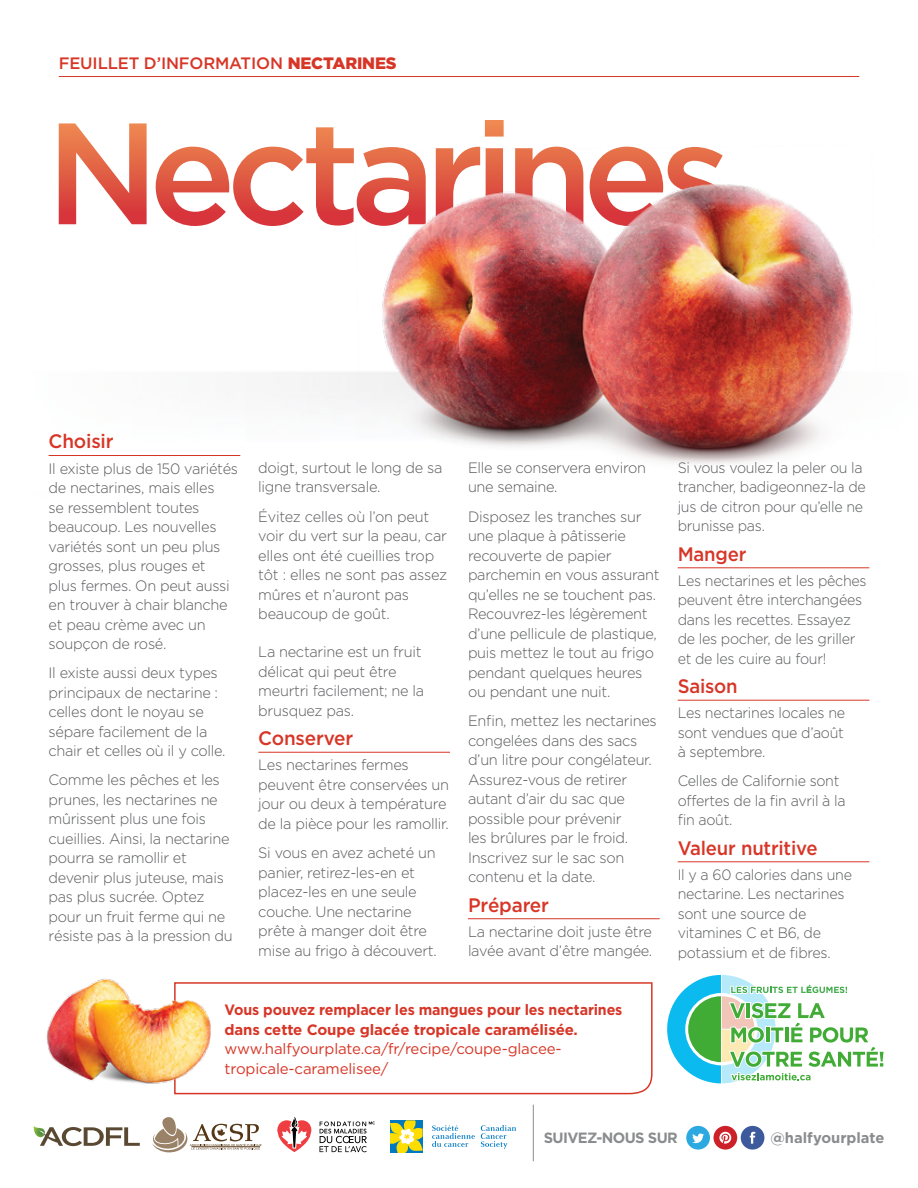
<style>
.page{position:relative;width:918px;height:1188px;background:#fff}
.page>*{position:absolute;margin:0;border:0;box-sizing:border-box;transform-origin:0 0}
.t1{font:500 19.5px "Gotham HTF";letter-spacing:-.01em;color:#d73627;scale:.95 1}
.t2{font:500 19.5px "Gotham HTF";letter-spacing:-.01em;color:#d73627}
.t3{font:500 16.5px "Gotham HTF";letter-spacing:-.01em;color:#d73627}
.t4{font:300 15px/19.5px "Gotham HTF";letter-spacing:-.02em;color:#58595b}
.t5{font:300 15px/19.5px "Gotham HTF";letter-spacing:-.02em;color:#58595b;scale:.95 1}
.t6{font:700 15px/19.5px "Gotham HTF";letter-spacing:-.01em;color:#d73627;scale:.95 1}
.t7{font:15px/19.5px "Gotham HTF";letter-spacing:-.01em;color:#d73627}
.t8{font:700 14.85px "Gotham HTF";letter-spacing:-.025em;color:#8a8c8e}
.t9{font:700 14.85px "Gotham HTF";color:#8a8c8e}
.s1{font-weight:900}
</style>
<div class="page">
<div style="left:686px;top:1126px;width:24px;height:24px;background:#2da9e1;border-radius:50%"></div>
<svg style="left:692px;top:1133px;width:12px;height:10px"></svg>
<div style="left:713px;top:1126px;width:24px;height:24px;background:#cc2128;border-radius:50%"></div>
<svg style="left:719px;top:1132px;width:12px;height:12px"></svg>
<div style="left:741px;top:1126px;width:23px;height:24px;background:#3d5b9c;border-radius:50%"></div>
<svg style="left:750px;top:1132px;width:5px;height:12px"></svg>
<hr style="left:533px;top:1105px;width:1px;height:56px;background:#8a8c8e">
<svg style="left:33px;top:1126px;width:107px;height:20px"></svg>
<svg style="left:152px;top:1117px;width:110px;height:35px"></svg>
<svg style="left:277px;top:1117px;width:35px;height:35px"></svg>
<svg style="left:320px;top:1121px;width:55px;height:31px"></svg>
<svg style="left:390px;top:1120px;width:33px;height:33px"></svg>
<svg style="left:481px;top:1125px;width:35px;height:24px"></svg>
<svg style="left:432px;top:1125px;width:43px;height:22px"></svg>
<svg style="left:667px;top:975px;width:217px;height:108px"></svg>
<svg style="left:174px;top:982px;width:479px;height:113px"></svg>
<img style="left:46px;top:978px;width:178px;height:113px">
<img style="left:48px;top:76px;width:812px;height:388px">
<hr style="left:49px;top:455px;width:191px;height:1px;background:#d73627">
<hr style="left:258px;top:752px;width:192px;height:1px;background:#d73627">
<hr style="left:468px;top:918px;width:192px;height:1px;background:#d73627">
<hr style="left:678px;top:567px;width:191px;height:1px;background:#d73627">
<hr style="left:678px;top:700px;width:191px;height:1px;background:#d73627">
<hr style="left:678px;top:861px;width:191px;height:1px;background:#d73627">
<p class="t3" style="left:59px;top:54px;width:339px">Feuillet d’information <span class="s1">NECTARINES</span></p>
<h1 class="t2" style="left:49px;top:430px;width:67px">Choisir</h1>
<p class="t4" style="left:49px;top:458px;width:191px">Il existe plus de 150 variétés de nectarines, mais elles<br>se ressemblent toutes beaucoup. Les nouvelles variétés sont un peu plus grosses, plus rouges et<br>plus fermes. On peut aussi en trouver à chair blanche et peau crème avec un soupçon de rosé.</p>
<p class="t4" style="left:49px;top:663px;width:179px">Il existe aussi deux types principaux de nectarine : celles dont le noyau se sépare facilement de la chair et celles où il y colle.</p>
<p class="t4" style="left:49px;top:770px;width:186px">Comme les pêches et les prunes, les nectarines ne mûrissent plus une fois cueillies. Ainsi, la nectarine pourra se ramollir et devenir plus juteuse, mais pas plus sucrée. Optez pour un fruit ferme qui ne résiste pas à la pression du</p>
<p class="t4" style="left:258px;top:458px;width:186px">doigt, surtout le long de sa ligne transversale.</p>
<p class="t4" style="left:258px;top:506px;width:190px">Évitez celles où l’on peut voir du vert sur la peau, car elles ont été cueillies trop tôt : elles ne sont pas assez mûres et n’auront pas beaucoup de goût.</p>
<p class="t4" style="left:258px;top:642px;width:167px">La nectarine est un fruit délicat qui peut être meurtri facilement; ne la brusquez pas.</p>
<h1 class="t2" style="left:258px;top:727px;width:97px">Conserver</h1>
<p class="t4" style="left:258px;top:755px;width:192px">Les nectarines fermes peuvent être conservées un jour ou deux à température de la pièce pour les ramollir.</p>
<p class="t4" style="left:258px;top:843px;width:180px">Si vous en avez acheté un panier, retirez-les-en et placez-les en une seule couche. Une nectarine prête à manger doit être mise au frigo à découvert.</p>
<p class="t4" style="left:468px;top:458px;width:180px">Elle se conservera environ une semaine.</p>
<p class="t4" style="left:468px;top:506px;width:193px">Disposez les tranches sur une plaque à pâtisserie recouverte de papier parchemin en vous assurant qu’elles ne se touchent pas.<br>Recouvrez-les légèrement d’une pellicule de plastique, puis mettez le tout au frigo pendant quelques heures ou pendant une nuit.</p>
<p class="t4" style="left:468px;top:711px;width:190px">Enfin, mettez les nectarines congelées dans des sacs d’un litre pour congélateur.<br>Assurez-vous de retirer autant d’air du sac que possible pour prévenir<br>les brûlures par le froid.<br>Inscrivez sur le sac son contenu et la date.</p>
<h1 class="t2" style="left:468px;top:894px;width:83px">Préparer</h1>
<p class="t4" style="left:468px;top:922px;width:186px">La nectarine doit juste être lavée avant d’être mangée.</p>
<p class="t6" style="left:224px;top:1000px;width:420px">Vous pouvez remplacer les mangues pour les nectarines dans cette Coupe glacée tropicale caramélisée.</p>
<p class="t7" style="left:224px;top:1039px;width:339px">www.halfyourplate.ca/fr/recipe/coupe-glacee&shy;tropicale-caramelisee/</p>
<p class="t5" style="left:678px;top:458px;width:200px">Si vous voulez la peler ou la trancher, badigeonnez-la de jus de citron pour qu’elle ne brunisse pas.</p>
<h1 class="t1" style="left:678px;top:543px;width:74px">Manger</h1>
<p class="t5" style="left:678px;top:571px;width:200px">Les nectarines et les pêches peuvent être interchangées dans les recettes. Essayez de les pocher, de les griller et de les cuire au four!</p>
<h1 class="t1" style="left:678px;top:675px;width:65px">Saison</h1>
<p class="t5" style="left:678px;top:703px;width:178px;text-align:justify">Les nectarines locales ne sont vendues que d’août à septembre.</p>
<p class="t5" style="left:678px;top:771px;width:178px">Celles de Californie sont offertes de la fin avril à la fin août.</p>
<h1 class="t1" style="left:678px;top:837px;width:149px">Valeur nutritive</h1>
<p class="t5" style="left:678px;top:865px;width:185px">Il y a 60 calories dans une nectarine. Les nectarines sont une source de vitamines C et B6, de potassium et de fibres.</p>
<p class="t8" style="left:544px;top:1129px;width:136px">SUIVEZ-NOUS SUR</p>
<p class="t9" style="left:770px;top:1129px;width:116px">@halfyourplate</p>
</div>
